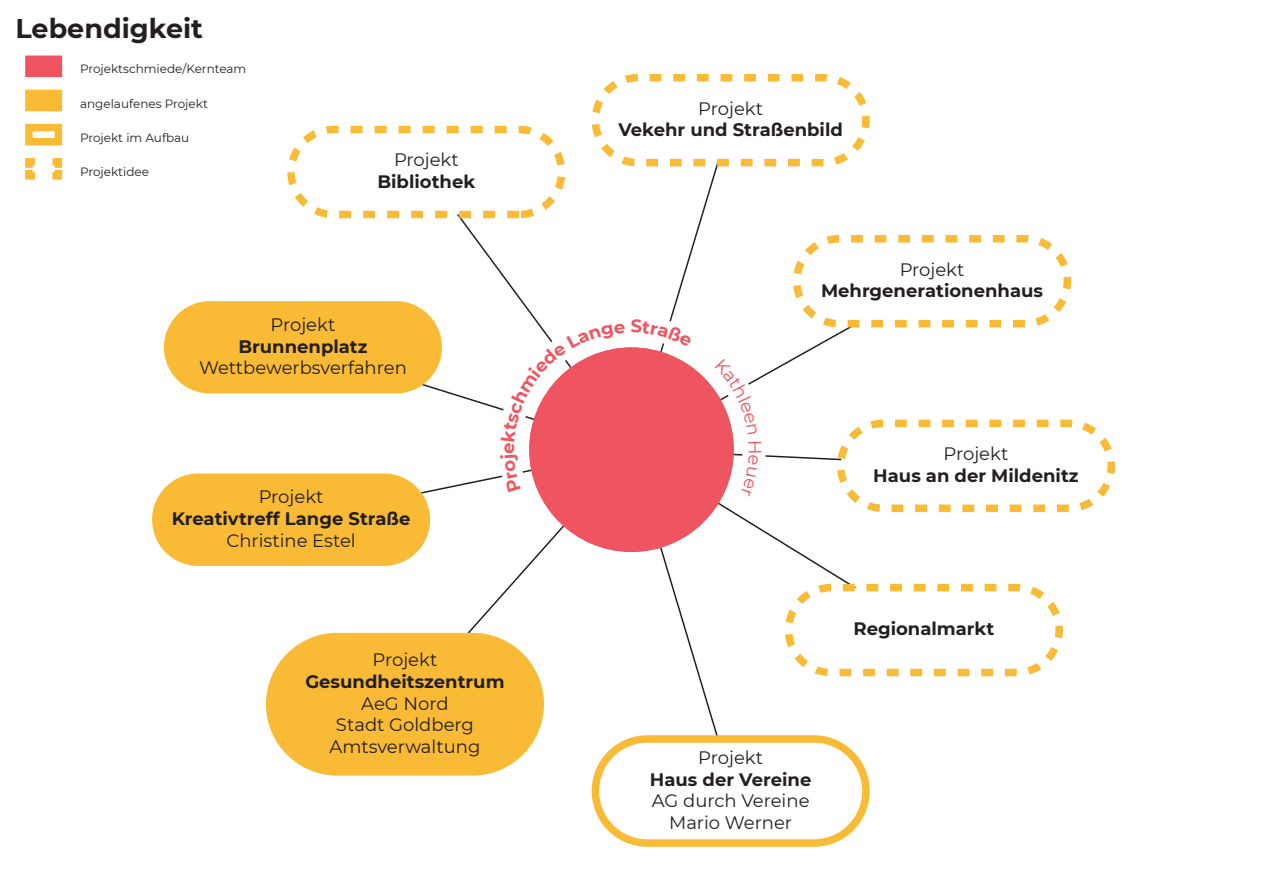
<style>
.page{position:relative;width:1263px;height:893px;background:#fff}
.page>*{position:absolute;margin:0;border:0;box-sizing:border-box;transform-origin:0 0}
.t1{font:700 27px "Montserrat";color:#231f20}
.t2{font:18px/21.6px "Montserrat";color:#231f20;text-align:center}
.t3{font:700 18px "Montserrat";color:#231f20}
.t4{font:12px "Montserrat";color:#231f20}
</style>
<div class="page">
<div style="left:156px;top:477px;width:270px;height:85px;background:#f9ba36;border-radius:42px"></div>
<div style="left:152px;top:473px;width:278px;height:93px;border:8px solid #f9ba36;border-radius:42px"></div>
<div style="left:168px;top:305px;width:270px;height:85px;background:#f9ba36;border-radius:42px"></div>
<div style="left:164px;top:301px;width:278px;height:92px;border:8px solid #f9ba36;border-radius:42px"></div>
<div style="left:270px;top:637px;width:270px;height:135px;background:#f9ba36;border-radius:68px"></div>
<div style="left:592px;top:74px;width:278px;height:92px;border:8px dashed #f9ba36;border-radius:42px"></div>
<div style="left:837px;top:420px;width:278px;height:92px;border:8px dashed #f9ba36;border-radius:42px"></div>
<div style="left:785px;top:584px;width:278px;height:92px;border:8px dashed #f9ba36;border-radius:42px"></div>
<div style="left:793px;top:235px;width:278px;height:92px;border:8px dashed #f9ba36;border-radius:42px"></div>
<div style="left:592px;top:735px;width:278px;height:112px;border:8px solid #f9ba36;border-radius:52px"></div>
<div style="left:29px;top:59px;width:29px;height:14px;background:#ef5561"></div>
<div style="left:25px;top:56px;width:37px;height:21px;border:8px solid #ef5561"></div>
<div style="left:29px;top:93px;width:29px;height:15px;background:#f9ba36"></div>
<div style="left:25px;top:90px;width:37px;height:21px;border:8px solid #f9ba36"></div>
<div style="left:25px;top:124px;width:37px;height:21px;border:8px solid #f9ba36"></div>
<svg style="left:25px;top:158px;width:38px;height:22px"></svg>
<svg style="left:296px;top:122px;width:677px;height:656px"></svg>
<h1 class="t1" style="left:15px;top:9px;width:189px">Lebendigkeit</h1>
<p class="t4" style="left:80px;top:61px;width:168px">Projektschmiede/Kernteam</p>
<p class="t4" style="left:80px;top:95px;width:129px">angelaufenes Projekt</p>
<p class="t4" style="left:80px;top:129px;width:111px">Projekt im Aufbau</p>
<p class="t4" style="left:80px;top:163px;width:70px">Projektidee</p>
<p class="t2" style="left:394px;top:149px;width:66px">Projekt</p>
<p class="t3" style="left:377px;top:169px;width:99px">Bibliothek</p>
<p class="t2" style="left:271px;top:313px;width:66px">Projekt</p>
<p class="t3" style="left:238px;top:333px;width:131px">Brunnenplatz</p>
<p class="t2" style="left:199px;top:356px;width:209px">Wettbewerbsverfahren</p>
<p class="t2" style="left:259px;top:486px;width:66px">Projekt</p>
<p class="t3" style="left:172px;top:506px;width:240px">Kreativtreff Lange Straße</p>
<p class="t2" style="left:226px;top:529px;width:131px">Christine Estel</p>
<p class="t2" style="left:373px;top:648px;width:66px">Projekt</p>
<p class="t3" style="left:305px;top:668px;width:201px">Gesundheitszentrum</p>
<p class="t2" style="left:330px;top:692px;width:152px">AeG Nord<br>Stadt Goldberg<br>Amtsverwaltung</p>
<p class="t2" style="left:698px;top:97px;width:66px">Projekt</p>
<p class="t3" style="left:618px;top:117px;width:226px">Vekehr und Straßenbild</p>
<p class="t2" style="left:900px;top:258px;width:66px">Projekt</p>
<p class="t3" style="left:821px;top:278px;width:224px">Mehrgenerationenhaus</p>
<p class="t2" style="left:943px;top:442px;width:66px">Projekt</p>
<p class="t3" style="left:873px;top:462px;width:207px">Haus an der Mildenitz</p>
<p class="t3" style="left:853px;top:616px;width:142px">Regionalmarkt</p>
<p class="t2" style="left:698px;top:746px;width:66px">Projekt</p>
<p class="t3" style="left:650px;top:766px;width:163px">Haus der Vereine</p>
<p class="t2" style="left:652px;top:789px;width:159px">AG durch Vereine<br>Mario Werner</p>
</div>
